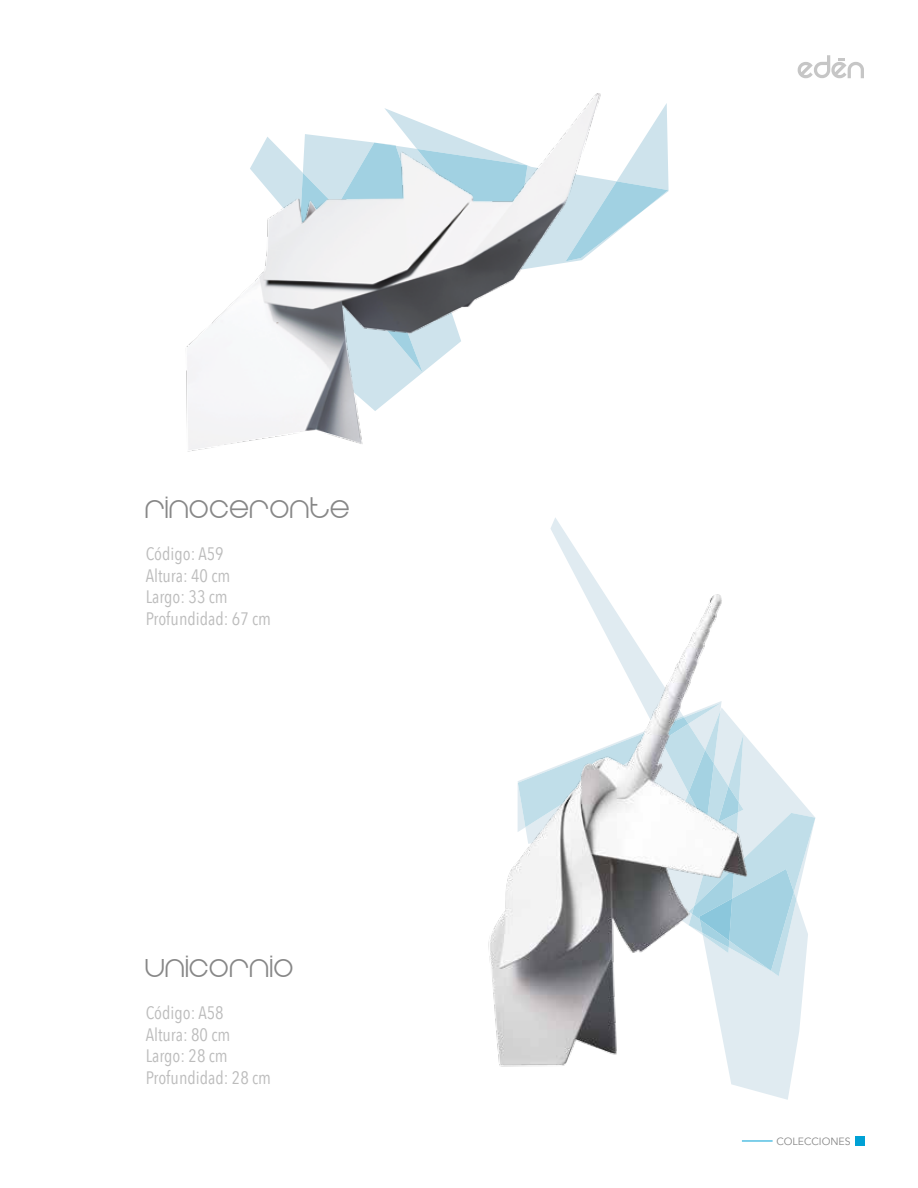
<style>
.page{position:relative;width:918px;height:1188px;background:#fff}
.page>*{position:absolute;margin:0;border:0;box-sizing:border-box;transform-origin:0 0}
.t1{font:36px "Eight One";color:#878787}
.t2{font:18px/21.6px "Avenir Next Condensed";color:#bcbcbc}
.t3{font:10.5px "Avenir";color:#878787}
</style>
<div class="page">
<svg style="left:550px;top:518px;width:265px;height:582px"></svg>
<svg style="left:608px;top:103px;width:61px;height:136px"></svg>
<svg style="left:798px;top:55px;width:66px;height:23px"></svg>
<img style="left:186px;top:93px;width:422px;height:359px">
<img style="left:488px;top:580px;width:299px;height:509px">
<hr style="left:742px;top:1141px;width:31px;height:1px;background:#00a1d5">
<div style="left:855px;top:1136px;width:9px;height:10px;background:#00a1d5"></div>
<h1 class="t1" style="left:146px;top:492px;width:207px">rinoceronte</h1>
<p class="t2" style="left:146px;top:542px;width:127px">Código: A59<br>Altura: 40 cm<br>Largo: 33 cm<br>Profundidad: 67 cm</p>
<h1 class="t1" style="left:146px;top:951px;width:150px">unicornio</h1>
<p class="t2" style="left:146px;top:1001px;width:127px">Código: A58<br>Altura: 80 cm<br>Largo: 28 cm<br>Profundidad: 28 cm</p>
<p class="t3" style="left:777px;top:1135px;width:76px">COLECCIONES</p>
</div>
